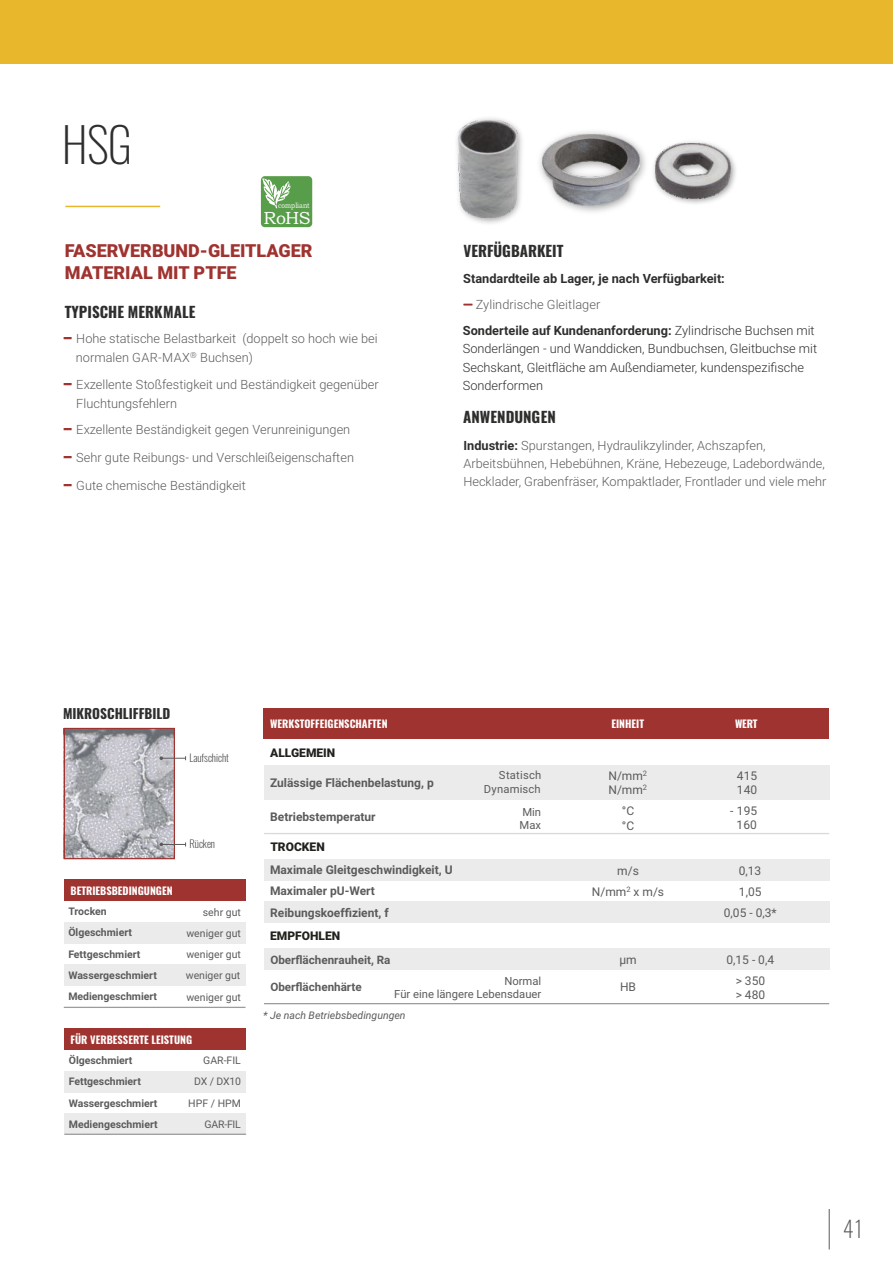
<style>
.page{position:relative;width:893px;height:1263px;background:#fff}
.page>*{position:absolute;margin:0;border:0;box-sizing:border-box;transform-origin:0 0}
.t1{font:200 48px "Oswald";color:#2e2e2d}
.t2{font:200 22.5px "Oswald";color:#5c5b5b}
.t3{font:900 18px/21.6px "Roboto";color:#9f3330}
.t4{font:17.7px "Bookman Old Style";color:#fefefe}
.t5{font:700 15px "Oswald";color:#2e2e2d}
.t6{font:700 13.5px "Oswald";color:#2e2e2d}
.t7{font:300 12.75px/18.1px "Roboto";color:#5c5b5b}
.t8{font:300 12.75px/18.1px "Roboto";color:#2e2e2d}
.t9{font:700 12.75px/26.7px "Roboto";color:#2e2e2d}
.t10{font:700 12px/21.1px "Roboto";color:#5c5b5b}
.t11{font:12px/14.4px "Roboto";color:#5c5b5b;text-align:center}
.t12{font:900 12px "Roboto";color:#21211d}
.t13{font:700 11.7px "Roboto";color:#5c5b5b}
.t14{font:11.25px/13.5px "Roboto";color:#5c5b5b;text-align:right}
.t15{font:700 10.5px/21.3px "Roboto";color:#5c5b5b}
.t16{font:10.5px/21.3px "Roboto";color:#5c5b5b;text-align:right}
.t17{font:700 10.5px "Oswald";color:#fefefe}
.t18{font:italic 10.5px "Roboto";color:#5c5b5b}
.t19{font:200 10.5px "Oswald";color:#2e2e2d}
.t20{font:300 8.25px "Roboto";color:#5c5b5b}
.t21{font:7.65px "Bookman Old Style";color:#fefefe;scale:.84 1}
.s1{color:#9f3330}
.s2{font-weight:300;color:#5c5b5b}
.s3{font-weight:300}
.s4{font-weight:700;color:#2e2e2d}
</style>
<div class="page">
<img style="left:66px;top:730px;width:107px;height:127px">
<hr style="left:65px;top:206px;width:95px;height:1px;background:#e9b72c">
<div style="left:264px;top:859px;width:565px;height:21px;background:#ebebeb"></div>
<div style="left:264px;top:765px;width:565px;height:34px;background:#ebebeb"></div>
<div style="left:64px;top:728px;width:111px;height:131px;border:1px solid #9f3330"></div>
<div style="left:64px;top:1071px;width:182px;height:21px;background:#ebebeb"></div>
<div style="left:264px;top:901px;width:565px;height:22px;background:#ebebeb"></div>
<hr style="left:264px;top:833px;width:565px;height:1px;background:#d8d9d9">
<div style="left:64px;top:1113px;width:182px;height:22px;background:#ebebeb"></div>
<hr style="left:64px;top:1133px;width:182px;height:2px;background:#9c9c9c">
<div style="left:264px;top:948px;width:565px;height:22px;background:#ebebeb"></div>
<hr style="left:264px;top:1003px;width:565px;height:1px;background:#9c9c9c">
<svg style="left:160px;top:756px;width:26px;height:4px"></svg>
<svg style="left:160px;top:842px;width:26px;height:4px"></svg>
<div style="left:64px;top:965px;width:181px;height:21px;background:#ebebeb"></div>
<div style="left:64px;top:922px;width:181px;height:21px;background:#ebebeb"></div>
<div style="left:64px;top:880px;width:181px;height:21px;background:#9f3330"></div>
<hr style="left:64px;top:1007px;width:181px;height:1px;background:#9c9c9c">
<div style="left:64px;top:1029px;width:181px;height:21px;background:#9f3330"></div>
<div style="left:263px;top:708px;width:566px;height:31px;background:#9f3330"></div>
<div style="left:0;top:0;width:893px;height:64px;background:#e9b72c"></div>
<hr style="left:829px;top:1209px;width:1px;height:40px;background:#5c5b5b">
<div style="left:261px;top:176px;width:51px;height:51px;background:#589d49;border-radius:4px"></div>
<svg style="left:260px;top:178px;width:30px;height:30px"></svg>
<img style="left:539px;top:131px;width:107px;height:81px">
<img style="left:542px;top:134px;width:97px;height:71px">
<img style="left:457px;top:118px;width:65px;height:106px">
<img style="left:459px;top:120px;width:58px;height:98px">
<img style="left:653px;top:141px;width:83px;height:63px">
<img style="left:656px;top:144px;width:74px;height:54px">
<h1 class="t1" style="left:62px;top:111px;width:72px">HSG</h1>
<p class="t21" style="left:278px;top:203px;width:39px">compliant</p>
<h3 class="t4" style="left:263px;top:211px;width:49px">RoHS</h3>
<h3 class="t3" style="left:65px;top:242px;width:249px">FASERVERBUND-GLEITLAGER<br>MATERIAL MIT PTFE</h3>
<p class="t5" style="left:65px;top:302px;width:132px">TYPISCHE MERKMALE</p>
<p class="t7" style="left:64px;top:331px;width:315px"><sup>_</sup> Hohe statische Belastbarkeit (doppelt so hoch wie bei</p>
<p class="t20" style="left:190px;top:352px;width:8px">®</p>
<p class="t7" style="left:64px;top:346px;width:316px;line-height:26.4px;text-indent:12px">normalen GAR-MAX Buchsen)<br><sup>_</sup> Exzellente Stoßfestigkeit und Beständigkeit gegenüber</p>
<p class="t7" style="left:64px;top:391px;width:288px;line-height:26.4px;text-indent:12px">Fluchtungsfehlern<br><sup>_</sup> Exzellente Beständigkeit gegen Verunreinigungen</p>
<p class="t7" style="left:64px;top:450px;width:292px"><sup>_</sup> Sehr gute Reibungs- und Verschleißeigenschaften</p>
<p class="t7" style="left:64px;top:478px;width:184px"><sup>_</sup> Gute chemische Beständigkeit</p>
<p class="t5" style="left:463px;top:240px;width:102px">VERFÜGBARKEIT</p>
<p class="t9" style="left:463px;top:265px;width:263px">Standardteile ab Lager, je nach Verfügbarkeit:</p>
<p class="t9" style="left:463px;top:290px;width:353px"><span class="s1">—</span> <span class="s2">Zylindrische Gleitlager<br></span>Sonderteile auf Kundenanforderung: <span class="s3">Zylindrische Buchsen mit</span></p>
<p class="t8" style="left:463px;top:341px;width:356px">Sonderlängen - und Wanddicken, Bundbuchsen, Gleitbuchse mit<br>Sechskant, Gleitfläche am Außendiameter, kundenspezifische<br>Sonderformen</p>
<p class="t5" style="left:463px;top:407px;width:94px">ANWENDUNGEN</p>
<p class="t7" style="left:463px;top:438px;width:364px"><span class="s4">Industrie:</span> Spurstangen, Hydraulikzylinder, Achszapfen,<br>Arbeitsbühnen, Hebebühnen, Kräne, Hebezeuge, Ladebordwände,<br>Hecklader, Grabenfräser, Kompaktlader, Frontlader und viele mehr</p>
<p class="t6" style="left:63px;top:704px;width:109px">MIKROSCHLIFFBILD</p>
<p class="t19" style="left:190px;top:750px;width:41px">Laufschicht</p>
<p class="t19" style="left:190px;top:836px;width:27px">Rücken</p>
<p class="t17" style="left:71px;top:883px;width:104px">BETRIEBSBEDINGUNGEN</p>
<p class="t15" style="left:68px;top:922px;width:65px">Ölgeschmiert</p>
<p class="t16" style="left:186px;top:923px;width:56px">weniger gut</p>
<p class="t15" style="left:68px;top:943px;width:74px">Fettgeschmiert</p>
<p class="t16" style="left:186px;top:945px;width:56px">weniger gut</p>
<p class="t15" style="left:68px;top:964px;width:90px">Wassergeschmiert</p>
<p class="t16" style="left:186px;top:966px;width:56px">weniger gut</p>
<p class="t15" style="left:68px;top:985px;width:90px">Mediengeschmiert</p>
<p class="t16" style="left:186px;top:987px;width:56px">weniger gut</p>
<p class="t15" style="left:68px;top:900px;width:40px">Trocken</p>
<p class="t16" style="left:203px;top:902px;width:40px">sehr gut</p>
<p class="t17" style="left:71px;top:1032px;width:123px">FÜR VERBESSERTE LEISTUNG</p>
<p class="t15" style="left:69px;top:1049px;width:90px">Ölgeschmiert<br>Fettgeschmiert<br>Wassergeschmiert<br>Mediengeschmiert</p>
<p class="t16" style="left:203px;top:1051px;width:39px">GAR-FIL</p>
<p class="t16" style="left:194px;top:1072px;width:48px">DX / DX10</p>
<p class="t16" style="left:188px;top:1093px;width:54px">HPF / HPM<br>GAR-FIL</p>
<p class="t17" style="left:270px;top:716px;width:119px">WERKSTOFFEIGENSCHAFTEN</p>
<p class="t12" style="left:270px;top:748px;width:67px">ALLGEMEIN</p>
<p class="t10" style="left:270px;top:772px;width:165px">Zulässige Flächenbelastung, p</p>
<p class="t10" style="left:270px;top:806px;width:107px">Betriebstemperatur</p>
<p class="t12" style="left:270px;top:841px;width:56px">TROCKEN</p>
<p class="t10" style="left:270px;top:859px;width:184px">Maximale Gleitgeschwindigkeit, U<br>Maximaler pU-Wert</p>
<p class="t10" style="left:270px;top:902px;width:120px">Reibungskoeffizient, f</p>
<p class="t12" style="left:270px;top:931px;width:71px">EMPFOHLEN</p>
<p class="t13" style="left:270px;top:952px;width:122px">Oberflächenrauheit, Ra</p>
<p class="t13" style="left:270px;top:979px;width:93px">Oberflächenhärte</p>
<p class="t18" style="left:263px;top:1011px;width:144px">* Je nach Betriebsbedingungen</p>
<p class="t14" style="left:484px;top:770px;width:59px">Statisch<br>Dynamisch</p>
<p class="t14" style="left:520px;top:806px;width:23px;text-align:left">Min<br>Max</p>
<p class="t14" style="left:394px;top:975px;width:149px">Normal<br>Für eine längere Lebensdauer</p>
<p class="t17" style="left:611px;top:716px;width:34px">EINHEIT</p>
<p class="t17" style="left:735px;top:716px;width:24px">WERT</p>
<p class="t11" style="left:608px;top:769px;width:40px;text-align:left">N/mm<sup>2<br></sup>N/mm<sup>2</sup></p>
<p class="t11" style="left:737px;top:769px;width:22px;text-align:left">415<br>140</p>
<p class="t11" style="left:622px;top:805px;width:14px;text-align:left">°C °C</p>
<p class="t11" style="left:730px;top:805px;width:28px">- 195<br>160</p>
<p class="t11" style="left:617px;top:864px;width:23px">m/s</p>
<p class="t11" style="left:739px;top:865px;width:24px">0,13</p>
<p class="t11" style="left:592px;top:885px;width:74px">N/mm<sup>2</sup> x m/s</p>
<p class="t11" style="left:724px;top:882px;width:54px;line-height:21.6px">1,05<br>0,05 - 0,3*</p>
<p class="t11" style="left:619px;top:954px;width:19px">μm</p>
<p class="t11" style="left:620px;top:981px;width:18px">HB</p>
<p class="t11" style="left:726px;top:950px;width:49px;line-height:20.9px">0,15 - 0,4 &gt; 350</p>
<p class="t11" style="left:736px;top:989px;width:31px">&gt; 480</p>
<h2 class="t2" style="left:843px;top:1213px;width:22px">41</h2>
</div>
